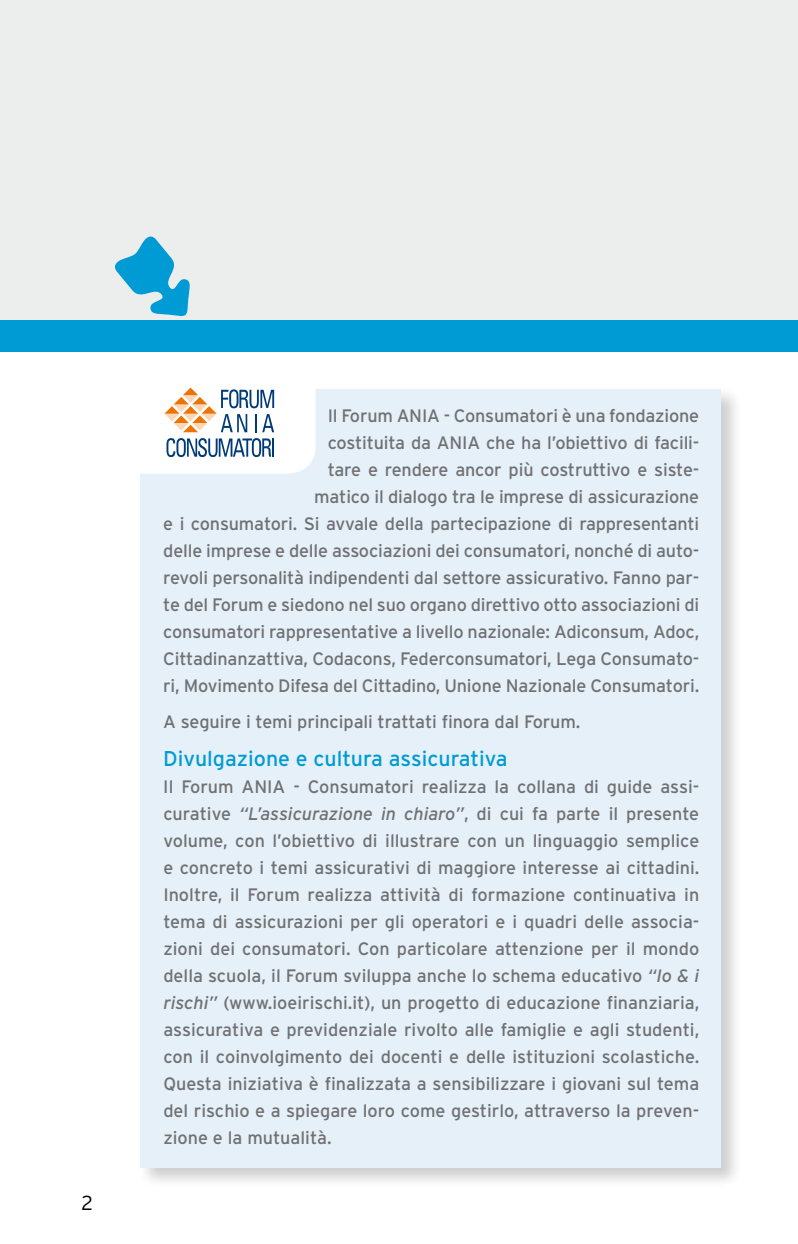
<style>
.page{position:relative;width:798px;height:1244px;background:#fff}
.page>*{position:absolute;margin:0;border:0;box-sizing:border-box;transform-origin:0 0}
.t1{font:21.38px "Interstate";color:#009bd4}
.t2{font:300 20.25px "Interstate";color:#000}
.t3{font:18px/27px "Interstate";letter-spacing:-.01em;color:#707172}
.s1{font-style:italic}
</style>
<div class="page">
<div style="left:0;top:0;width:797px;height:338px;background:#eceded"></div>
<div style="left:0;top:320px;width:797px;height:32px;background:#009bd4"></div>
<svg style="left:115px;top:236px;width:75px;height:80px"></svg>
<div style="left:137px;top:386px;width:605px;height:802px;background:#000;opacity:.2"></div>
<div style="left:140px;top:389px;width:581px;height:778px;background:#e6f0f9"></div>
<div style="left:54px;top:360px;width:261px;height:114px;background:#fff;border-radius:27px"></div>
<svg style="left:166px;top:438px;width:108px;height:19px"></svg>
<svg style="left:164px;top:387px;width:110px;height:45px"></svg>
<p class="t2" style="left:81px;top:1191px;width:13px">2</p>
<p class="t3" style="left:327px;top:402px;width:373px;text-indent:116px">- Consumatori è una fondazione costituita da ANIA</p>
<p class="t3" style="left:327px;top:402px;width:81px">I l Forum ANIA</p>
<p class="t3" style="left:163px;top:429px;width:537px;text-align:right">che ha l’obiettivo di facili-<br>tare e rendere ancor più costruttivo e siste-<br>matico il dialogo tra le imprese di assicurazione<br>e i consumatori. Si avvale della partecipazione di rappresentanti delle imprese e delle associazioni dei consumatori, nonché di auto&shy;revoli personalità indipendenti dal settore assicurativo. Fanno par&shy;te del Forum e siedono nel suo organo direttivo otto associazioni di consumatori rappresentative a livello nazionale: Adiconsum, Adoc, Cittadinanzattiva, Codacons, Federconsumatori, Lega Consumato&shy;ri, Movimento Difesa del Cittadino, U nione Nazionale Consumatori.</p>
<p class="t3" style="left:163px;top:708px;width:418px">A seguire i temi principali trattati finora dal Forum.</p>
<p class="t1" style="left:163px;top:746px;width:346px">Divulgazione e cultura assicurativa</p>
<p class="t3" style="left:163px;top:773px;width:90px">I l Forum ANIA</p>
<p class="t3" style="left:163px;top:773px;width:537px;text-align:justify;text-indent:130px">- Consumatori realizza la collana di guide assi&shy;curative <span class="s1">“L’assicurazione in chiaro”</span>, di cui fa parte il presente volume, con l’obiettivo di illustrare con un linguaggio semplice e concreto i temi assicurativi di maggiore interesse ai cittadini.<br>I noltre, il Forum realizza attività di formazione continuativa in tema di assicurazioni per gli operatori e i quadri delle associa&shy;zioni dei consumatori. Con particolare attenzione per il mondo della scuola, il Forum sviluppa anche lo schema educativo <span class="s1">“Io &amp; i rischi”</span> (www.ioeirischi.it), un progetto di educazione finanziaria, assicurativa e previdenziale rivolto alle famiglie e agli studenti, con il coinvolgimento dei docenti e delle istituzioni scolastiche.<br>Questa iniziativa è finalizzata a sensibilizzare i giovani sul tema del rischio e a spiegare loro come gestirlo, attraverso la preven&shy;zione e la mutualità.</p>
</div>
